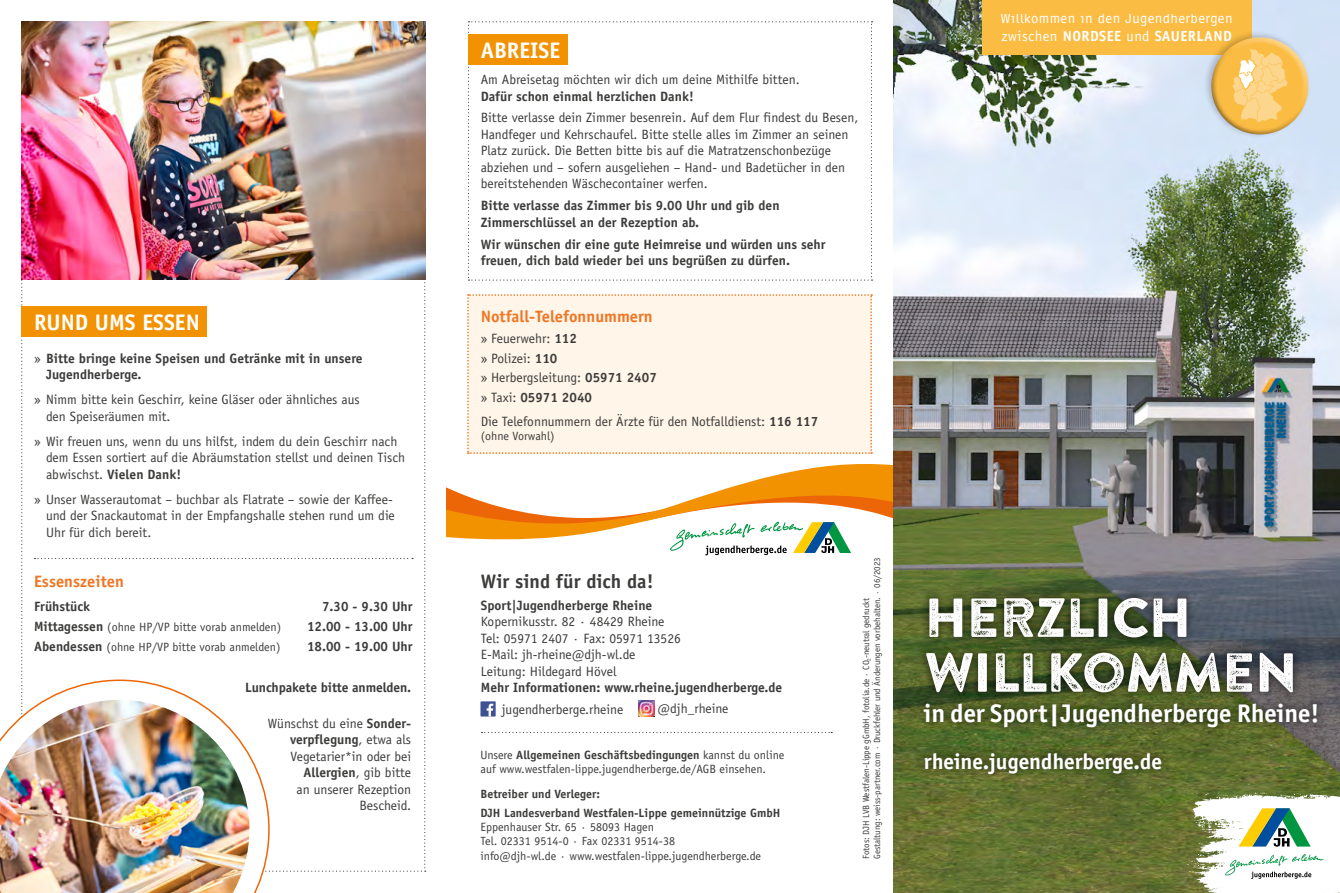
<style>
.page{position:relative;width:1340px;height:893px;background:#fff}
.page>*{position:absolute;margin:0;border:0;box-sizing:border-box;transform-origin:0 0}
.t1{font:54.75px/54.8px "Brandon Printed Two";letter-spacing:-.04em;color:#fff}
.t2{font:700 25.5px "Officina San ITC";color:#fff}
.t3{font:700 22.5px "Officina Sans";color:#fff}
.t4{font:700 22.05px "Officina San ITC";color:#fff}
.t5{font:700 19.5px "Officina Sans";color:#3c3c3b}
.t6{font:700 16.5px "Officina Sans";color:#ee7726}
.t7{font:14.7px/17.5px "Officina Sans";letter-spacing:.03em;color:#fff}
.t8{font:13.5px/16.5px "Officina Sans";color:#3c3c3b}
.t9{font:700 13.5px/16.5px "Officina Sans";color:#3c3c3b}
.t10{font:13.35px "Officina Sans";color:#3c3c3b}
.t11{font:12px/20.4px "Officina Sans";color:#3c3c3b}
.t12{font:700 12px "Officina Sans";color:#3c3c3b}
.t13{font:11.85px "Officina Sans";color:#3c3c3b}
.t14{font:9px/10.8px "Officina Sans";letter-spacing:-.01em;color:#3c3c3b}
.s1{font-weight:400}
.s2{font-weight:700}
.s3{font-weight:700;font-size:13.5px}
.s4{font-size:11.85px}
</style>
<div class="page">
<img style="left:893px;top:0;width:446px;height:893px">
<svg style="left:446px;top:294px;width:447px;height:262px"></svg>
<svg style="left:468px;top:21px;width:404px;height:260px"></svg>
<img style="left:21px;top:21px;width:404px;height:188px">
<svg style="left:21px;top:209px;width:405px;height:663px"></svg>
<svg style="left:481px;top:732px;width:351px;height:1px"></svg>
<div style="left:981px;top:0;width:270px;height:54px;background:#fbbc43"></div>
<div style="left:1202px;top:30px;width:109px;height:109px;background:#000;opacity:.2"></div>
<div style="left:1218px;top:31px;width:97px;height:89px;background:#fff;opacity:.4"></div>
<div style="left:1204px;top:44px;width:101px;height:91px;background:#000;opacity:.4"></div>
<svg style="left:1232px;top:49px;width:55px;height:73px;background:#fbce78"></svg>
<div style="left:480px;top:701px;width:15px;height:15px;background:#3e5293"></div>
<svg style="left:486px;top:704px;width:7px;height:12px"></svg>
<img style="left:638px;top:701px;width:16px;height:15px">
<div style="left:21px;top:306px;width:185px;height:30px;background:#f39200"></div>
<div style="left:468px;top:34px;width:99px;height:30px;background:#f39200"></div>
<svg style="left:21px;top:679px;width:249px;height:214px"></svg>
<img style="left:0;top:700px;width:249px;height:193px">
<div style="left:915px;top:588px;width:411px;height:149px;background:#000;opacity:.75"></div>
<div style="left:915px;top:743px;width:255px;height:40px;background:#000;opacity:.75"></div>
<svg style="left:1186px;top:791px;width:154px;height:102px"></svg>
<h3 class="t3" style="left:34px;top:308px;width:167px">RUND UMS ESSEN</h3>
<p class="t9" style="left:46px;top:350px;width:318px;text-indent:-12px"><span class="s1">»</span> Bitte bringe keine Speisen und Getränke mit in unsere<br>Jugendherberge.</p>
<p class="t8" style="left:46px;top:391px;width:315px;text-indent:-12px">» Nimm bitte kein Geschirr, keine Gläser oder ähnliches aus den Speiseräumen mit.</p>
<p class="t8" style="left:46px;top:433px;width:361px;text-indent:-12px">» Wir freuen uns, wenn du uns hilfst, indem du dein Geschirr nach dem Essen sortiert auf die Abräumstation stellst und deinen Tisch abwischst. <span class="s2">Vielen Dank!</span></p>
<p class="t8" style="left:46px;top:491px;width:350px;text-indent:-12px">» Unser Wasserautomat – buchbar als Flatrate – sowie der Kaffee&shy;und der Snackautomat in der Empfangshalle stehen rund um die<br>Uhr für dich bereit.</p>
<p class="t6" style="left:34px;top:571px;width:91px">Essenszeiten</p>
<p class="t9" style="left:34px;top:598px;width:58px">Frühstück</p>
<p class="t11" style="left:34px;top:616px;width:249px"><span class="s3">Mittagessen</span> (ohne HP/VP bitte vorab anmelden)<br><span class="s3">Abendessen</span> (ohne HP/VP bitte vorab anmelden)</p>
<p class="t9" style="left:307px;top:597px;width:107px;line-height:20px;text-align:justify;text-indent:15px">7.30 - 9.30 Uhr 12.00 - 13.00 Uhr 18.00 - 19.00 Uhr</p>
<p class="t9" style="left:245px;top:678px;width:167px">Lunchpakete bitte anmelden.</p>
<p class="t8" style="left:268px;top:715px;width:145px;text-align:right">Wünschst du eine <span class="s2">Sonder&shy;verpflegung</span>, etwa als<br>Vegetarier*in oder bei<br><span class="s2">Allergien</span>, gib bitte<br>an unserer Rezeption<br>Bescheid.</p>
<h3 class="t3" style="left:480px;top:36px;width:81px">ABREISE</h3>
<p class="t8" style="left:480px;top:71px;width:320px">Am Abreisetag möchten wir dich um deine Mithilfe bitten.</p>
<p class="t9" style="left:480px;top:88px;width:214px">Dafür schon einmal herzlichen Dank!</p>
<p class="t8" style="left:480px;top:110px;width:379px">Bitte verlasse dein Zimmer besenrein. Auf dem Flur findest du Besen, Handfeger und Kehrschaufel. Bitte stelle alles im Zimmer an seinen Platz zurück. Die Betten bitte bis auf die Matratzenschonbezüge abziehen und – sofern ausgeliehen – Hand- und Badetücher in den bereitstehenden Wäschecontainer werfen.</p>
<p class="t9" style="left:480px;top:197px;width:300px">Bitte verlasse das Zimmer bis 9.00 Uhr und gib den<br>Zimmerschlüssel an der Rezeption ab.</p>
<p class="t9" style="left:480px;top:236px;width:346px">Wir wünschen dir eine gute Heimreise und würden uns sehr freuen, dich bald wieder bei uns begrüßen zu dürfen.</p>
<p class="t6" style="left:480px;top:306px;width:174px">Notfall-Telefonnummern</p>
<p class="t8" style="left:480px;top:328px;width:178px;line-height:19.6px">» Feuerwehr: <span class="s2">112<br></span>» Polizei: <span class="s2">110<br></span>» Herbergsleitung: <span class="s2">05971 2407 </span>» Taxi: <span class="s2">05971 2040</span></p>
<p class="t8" style="left:480px;top:413px;width:339px">Die Telefonnummern der Ärzte für den Notfalldienst: <span class="s2">116 117</span></p>
<p class="t11" style="left:480px;top:426px;width:76px">(ohne Vorwahl)</p>
<p class="t7" style="left:1000px;top:10px;width:234px">Willkommen in den Jugendherbergen zwischen <span class="s2">NORDSEE</span> und <span class="s2">SAUERLAND</span></p>
<h3 class="t5" style="left:481px;top:569px;width:174px">Wir sind für dich da!</h3>
<p class="t9" style="left:481px;top:597px;width:173px">Sport|Jugendherberge Rheine</p>
<p class="t8" style="left:481px;top:614px;width:201px">Kopernikusstr. 82 · 48429 Rheine<br>Tel: 05971 2407 · Fax: 05971 13526<br>E-Mail: jh-rheine@djh-wl.de<br>Leitung: Hildegard Hövel</p>
<p class="t9" style="left:481px;top:679px;width:303px">Mehr Informationen: www.rheine.jugendherberge.de</p>
<p class="t10" style="left:657px;top:701px;width:73px">@djh_rheine</p>
<p class="t11" style="left:480px;top:748px;width:305px;line-height:14.4px">Unsere <span class="s2">Allgemeinen Geschäftsbedingungen</span> kannst du online auf www.westfalen-lippe.jugendherberge.de/AGB einsehen.</p>
<p class="t8" style="left:502px;top:701px;width:123px">jugendherberge.rheine</p>
<p class="t12" style="left:480px;top:787px;width:121px">Betreiber und Verleger:</p>
<p class="t12" style="left:480px;top:805px;width:301px">DJH Landesverband Westfalen-Lippe gemeinnützige GmbH</p>
<p class="t11" style="left:480px;top:817px;width:175px">Eppenhauser Str. 65 · 58093 Hagen</p>
<p class="t13" style="left:480px;top:834px;width:196px">Tel. 02331 9514-0 · Fax 02331 9514-38</p>
<p class="t11" style="left:480px;top:846px;width:282px"><span class="s4">info@djh-wl.de</span> · www.westfalen-lippe.jugendherberge.de</p>
<p class="t14" style="left:860px;top:859px;width:303px;rotate:-90deg">Fotos: DJH LVB Westfalen-Lippe gGmbH, fotolia.de · CO<sub>2</sub>-neutral gedruckt<br>Gestaltung: weiss-partner.com · Druckfehler und Änderungen vorbehalten. · 06/2023</p>
<h1 class="t1" style="left:924px;top:590px;width:376px">HERZLICH<br>WILLKOMMEN</h1>
<h2 class="t2" style="left:924px;top:698px;width:397px">in der Sport|Jugendherberge Rheine!</h2>
<h3 class="t4" style="left:924px;top:747px;width:240px">rheine.jugendherberge.de</h3>
</div>
